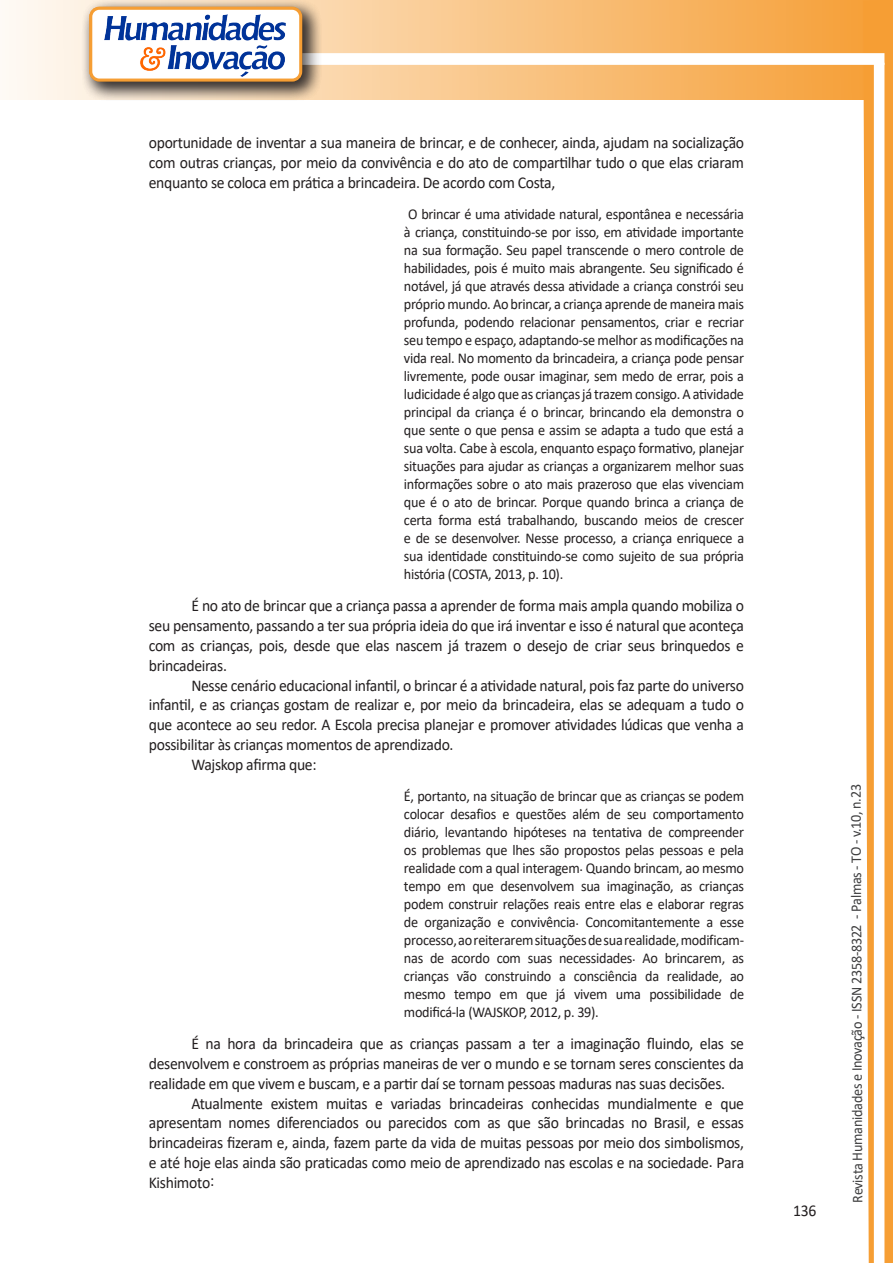
<style>
.page{position:relative;width:893px;height:1263px;background:#fff}
.page>*{position:absolute;margin:0;border:0;box-sizing:border-box;transform-origin:0 0}
.texto{font:16.5px/19.8px "Calibri";letter-spacing:-.02em;color:#231f20;text-align:justify;scale:.95 1}
.citacao{font:15px/18px "Calibri";letter-spacing:-.02em;color:#231f20;text-align:justify;scale:.95 1}
.t1{font:15px "Calibri";letter-spacing:-.025em;color:#3e3e3f;scale:.95 1}
</style>
<div class="page">
<svg style="left:5px;top:0;width:858px;height:100px;background:#f9c484"></svg>
<div style="left:302px;top:53px;width:582px;height:12px;background:#fff;border:2px solid #fff"></div>
<svg style="left:863px;top:0;width:30px;height:1263px"></svg>
<div style="left:81px;top:0;width:241px;height:102px;background:#231f20;opacity:.75"></div>
<div style="left:91px;top:8px;width:210px;height:72px;background:#fff;border-radius:9px"></div>
<img style="left:104px;top:14px;width:181px;height:62px">
<div style="left:89px;top:7px;width:213px;height:75px;border:3px solid #f69e34;border-radius:9px"></div>
<p class="texto" style="left:149px;top:133px;width:628px">oportunidade de inventar a sua maneira de brincar, e de conhecer, ainda, ajudam na socialização com outras crianças, por meio da convivência e do ato de compartilhar tudo o que elas criaram enquanto se coloca em prática a brincadeira. De acordo com Costa,</p>
<p class="citacao" style="left:404px;top:204px;width:360px">O brincar é uma atividade natural, espontânea e necessária à criança, constituindo-se por isso, em atividade importante na sua formação. Seu papel transcende o mero controle de habilidades, pois é muito mais abrangente. Seu significado é notável, já que através dessa atividade a criança constrói seu próprio mundo. Ao brincar, a criança aprende de maneira mais profunda, podendo relacionar pensamentos, criar e recriar seu tempo e espaço, adaptando-se melhor as modificações na vida real. No momento da brincadeira, a criança pode pensar livremente, pode ousar imaginar, sem medo de errar, pois a ludicidade é algo que as crianças já trazem consigo. A atividade principal da criança é o brincar, brincando ela demonstra o que sente o que pensa e assim se adapta a tudo que está a sua volta. Cabe à escola, enquanto espaço formativo, planejar situações para ajudar as crianças a organizarem melhor suas informações sobre o ato mais prazeroso que elas vivenciam que é o ato de brincar. Porque quando brinca a criança de certa forma está trabalhando, buscando meios de crescer e de se desenvolver. Nesse processo, a criança enriquece a sua identidade constituindo-se como sujeito de sua própria história (COSTA, 2013, p. 10).</p>
<p class="texto" style="left:149px;top:596px;width:628px;text-indent:43px">É no ato de brincar que a criança passa a aprender de forma mais ampla quando mobiliza o seu pensamento, passando a ter sua própria ideia do que irá inventar e isso é natural que aconteça com as crianças, pois, desde que elas nascem já trazem o desejo de criar seus brinquedos e brincadeiras.</p>
<p class="texto" style="left:149px;top:675px;width:628px;text-indent:43px">Nesse cenário educacional infantil, o brincar é a atividade natural, pois faz parte do universo infantil, e as crianças gostam de realizar e, por meio da brincadeira, elas se adequam a tudo o que acontece ao seu redor. A Escola precisa planejar e promover atividades lúdicas que venha a possibilitar às crianças momentos de aprendizado.</p>
<p class="texto" style="left:191px;top:754px;width:133px">Wajskop afirma que:</p>
<p class="citacao" style="left:404px;top:786px;width:360px">É, portanto, na situação de brincar que as crianças se podem colocar desafios e questões além de seu comportamento diário, levantando hipóteses na tentativa de compreender os problemas que lhes são propostos pelas pessoas e pela realidade com a qual interagem. Quando brincam, ao mesmo tempo em que desenvolvem sua imaginação, as crianças podem construir relações reais entre elas e elaborar regras de organização e convivência. Concomitantemente a esse processo, ao reiterarem situações de sua realidade, modificam&shy;nas de acordo com suas necessidades. Ao brincarem, as crianças vão construindo a consciência da realidade, ao mesmo tempo em que já vivem uma possibilidade de modificá-la (WAJSKOP, 2012, p. 39).</p>
<p class="texto" style="left:149px;top:1033px;width:628px;text-indent:43px">É na hora da brincadeira que as crianças passam a ter a imaginação fluindo, elas se desenvolvem e constroem as próprias maneiras de ver o mundo e se tornam seres conscientes da realidade em que vivem e buscam, e a partir daí se tornam pessoas maduras nas suas decisões.</p>
<p class="texto" style="left:149px;top:1093px;width:628px;text-indent:43px">Atualmente existem muitas e variadas brincadeiras conhecidas mundialmente e que apresentam nomes diferenciados ou parecidos com as que são brincadas no Brasil, e essas brincadeiras fizeram e, ainda, fazem parte da vida de muitas pessoas por meio dos simbolismos, e até hoje elas ainda são praticadas como meio de aprendizado nas escolas e na sociedade. Para Kishimoto:</p>
<p class="texto" style="left:793px;top:1200px;width:26px">136</p>
<p class="t1" style="left:846px;top:1203px;width:442px;rotate:-90deg">Revista Humanidades e Inovação - ISSN 2358-8322 - Palmas - TO - v.10, n.23</p>
</div>
